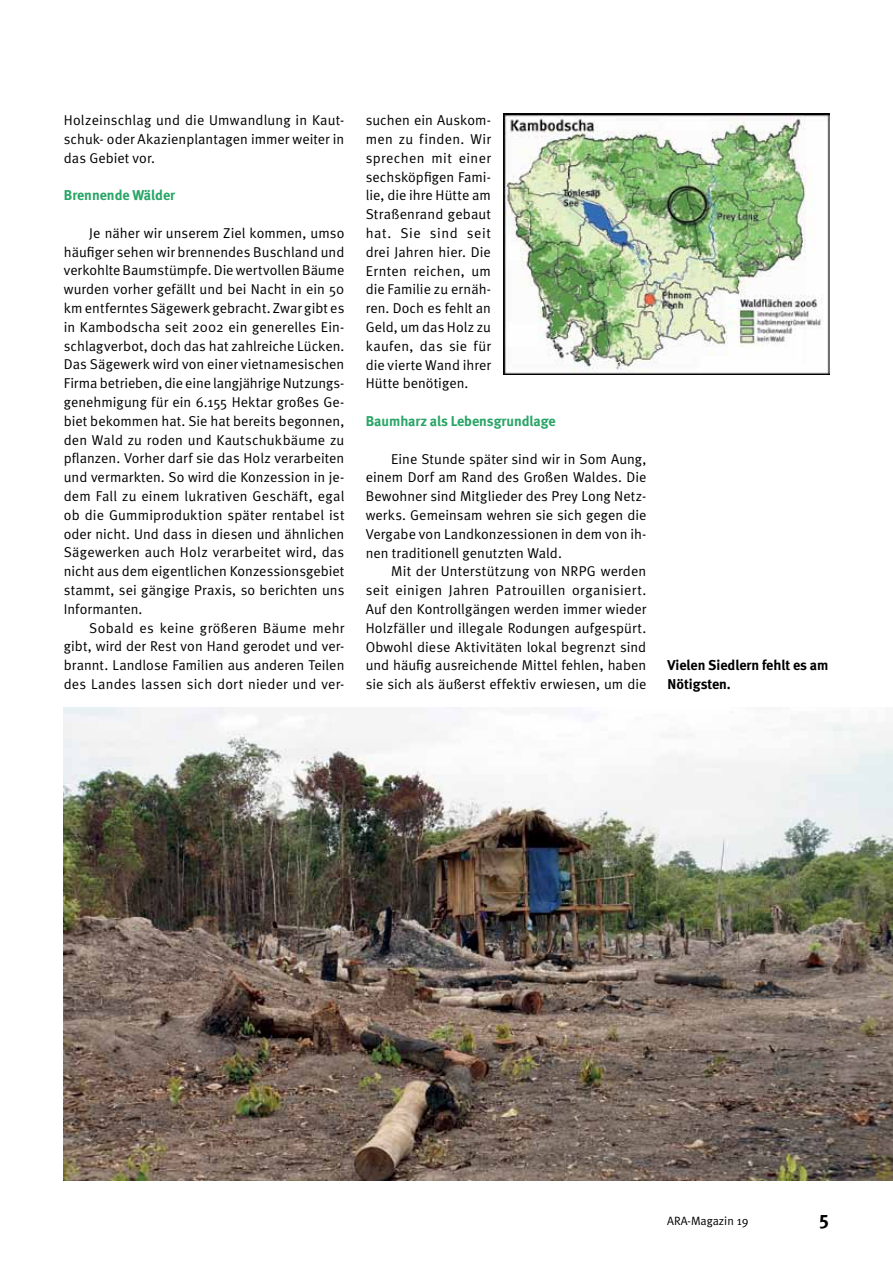
<style>
.page{position:relative;width:893px;height:1263px;background:#fff}
.page>*{position:absolute;margin:0;border:0;box-sizing:border-box;transform-origin:0 0}
.t1{font:700 19.5px "Meta";color:#000}
.t2{font:14.25px/18.8px "Meta Normal";letter-spacing:.005em;color:#000;text-align:justify}
.t3{font:700 14.25px "Meta";color:#29a567}
.t4{font:700 14.25px/18.8px "Meta";color:#000}
.t5{font:12px "Meta Normal";color:#000}
</style>
<div class="page">
<img style="left:504px;top:114px;width:325px;height:261px">
<img style="left:64px;top:708px;width:829px;height:472px">
<p class="t2" style="left:64px;top:111px;width:282px">Holzeinschlag und die Umwandlung in Kaut&shy;schuk- oder Akazienplantagen immer weiter in das Gebiet vor.</p>
<p class="t3" style="left:64px;top:187px;width:113px">Brennende Wälder</p>
<p class="t2" style="left:64px;top:223px;width:282px;text-indent:26px">Je näher wir unserem Ziel kommen, umso häufiger sehen wir brennendes Buschland und verkohlte Baumstümpfe. Die wertvollen Bäume wurden vorher gefällt und bei Nacht in ein 50 km entferntes Sägewerk gebracht. Zwar gibt es in Kambodscha seit 2002 ein generelles Ein&shy;schlagverbot, doch das hat zahlreiche Lücken.<br>Das Sägewerk wird von einer vietnamesischen Firma betrieben, die eine langjährige Nutzungs&shy;genehmigung für ein 6.155 Hektar großes Ge&shy;biet bekommen hat. Sie hat bereits begonnen, den Wald zu roden und Kautschukbäume zu pflanzen. Vorher darf sie das Holz verarbeiten und vermarkten. So wird die Konzession in je&shy;dem Fall zu einem lukrativen Geschäft, egal ob die Gummiproduktion später rentabel ist oder nicht. Und dass in diesen und ähnlichen Sägewerken auch Holz verarbeitet wird, das nicht aus dem eigentlichen Konzessionsgebiet stammt, sei gängige Praxis, so berichten uns Informanten.</p>
<p class="t2" style="left:64px;top:618px;width:282px;text-indent:26px">Sobald es keine größeren Bäume mehr gibt, wird der Rest von Hand gerodet und ver&shy;brannt. Landlose Familien aus anderen Teilen des Landes lassen sich dort nieder und ver-</p>
<p class="t2" style="left:366px;top:111px;width:127px">suchen ein Auskom&shy;men zu finden. Wir sprechen mit einer sechsköpfigen Fami&shy;lie, die ihre Hütte am Straßenrand gebaut hat. Sie sind seit drei Jahren hier. Die Ernten reichen, um die Familie zu ernäh&shy;ren. Doch es fehlt an Geld, um das Holz zu kaufen, das sie für die vierte Wand ihrer Hütte benötigen.</p>
<p class="t3" style="left:366px;top:412px;width:192px">Baumharz als Lebensgrundlage</p>
<p class="t2" style="left:366px;top:449px;width:282px;text-indent:26px">Eine Stunde später sind wir in Som Aung, einem Dorf am Rand des Großen Waldes. Die Bewohner sind Mitglieder des Prey Long Netz&shy;werks. Gemeinsam wehren sie sich gegen die Vergabe von Landkonzessionen in dem von ih&shy;nen traditionell genutzten Wald.</p>
<p class="t2" style="left:366px;top:562px;width:282px;text-indent:26px">Mit der Unterstützung von NRPG werden seit einigen Jahren Patrouillen organisiert.<br>Auf den Kontrollgängen werden immer wieder Holzfäller und illegale Rodungen aufgespürt.<br>Obwohl diese Aktivitäten lokal begrenzt sind und häufig ausreichende Mittel fehlen, haben sie sich als äußerst effektiv erwiesen, um die</p>
<p class="t4" style="left:668px;top:656px;width:162px">Vielen Siedlern fehlt es am<br>Nötigsten.</p>
<p class="t5" style="left:667px;top:1213px;width:83px">ARA-Magazin 19</p>
<h1 class="t1" style="left:819px;top:1207px;width:11px">5</h1>
</div>
